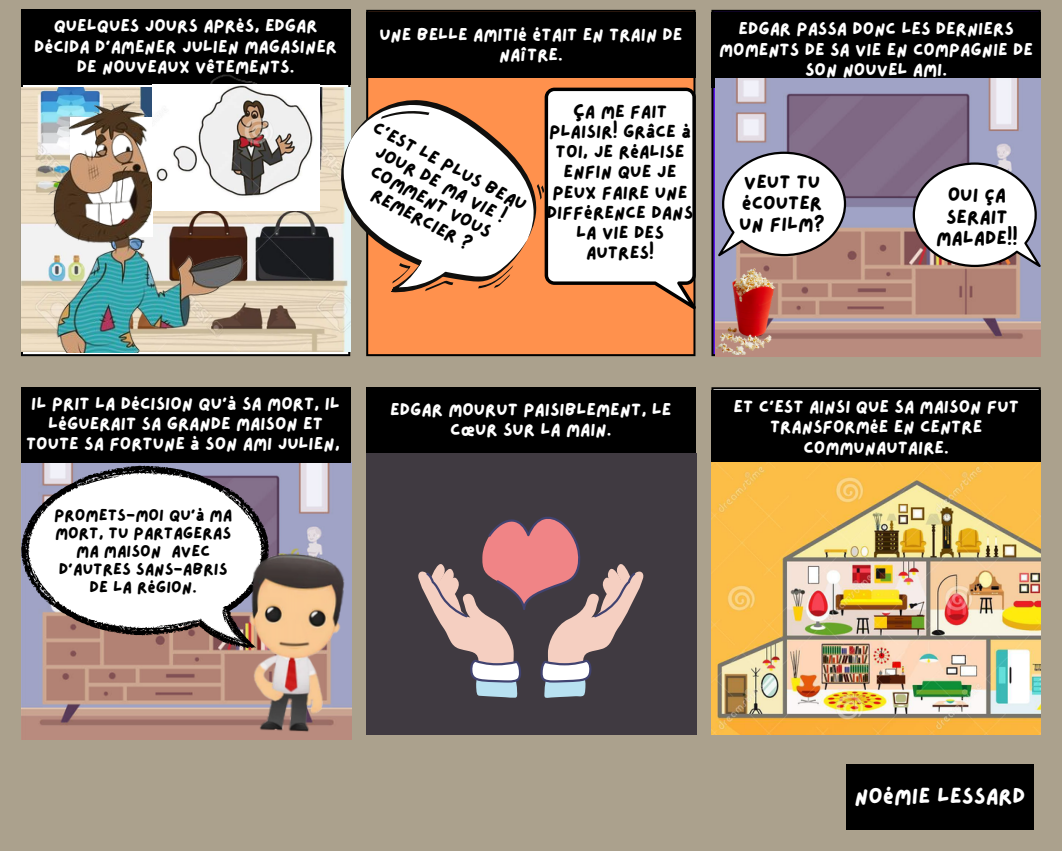
<style>
.page{position:relative;width:1062px;height:851px;background:#fff}
.page>*{position:absolute;margin:0;border:0;box-sizing:border-box;transform-origin:0 0}
.t1{font:22.2px "Lazydog";color:#fff}
.t2{font:19.5px/21.3px "Lazydog";color:#000}
.t3{font:18.3px/20px "Lazydog";color:#000;text-align:center}
.t4{font:18px/20.2px "Lazydog";color:#000;text-align:center}
.t5{font:17.7px/20.2px "Lazydog";color:#fff;text-align:center}
.t6{font:16.5px/18px "Lazydog";color:#000;text-align:center}
</style>
<div class="page">
<div style="left:0;top:0;width:1062px;height:850px;background:#aba18d"></div>
<hr style="left:21px;top:12px;width:2px;height:342px;background:#000">
<hr style="left:348px;top:12px;width:2px;height:342px;background:#000">
<hr style="left:23px;top:354px;width:325px;height:2px;background:#000">
<div style="left:367px;top:11px;width:327px;height:344px;background:#ff914d"></div>
<hr style="left:366px;top:12px;width:2px;height:342px;background:#000">
<hr style="left:693px;top:12px;width:2px;height:342px;background:#000">
<hr style="left:368px;top:354px;width:325px;height:2px;background:#000">
<hr style="left:368px;top:10px;width:325px;height:2px;background:#000">
<hr style="left:711px;top:12px;width:2px;height:342px;background:#000">
<hr style="left:1039px;top:12px;width:2px;height:342px;background:#000">
<hr style="left:713px;top:354px;width:326px;height:2px;background:#000">
<hr style="left:713px;top:10px;width:326px;height:2px;background:#000">
<img style="left:21px;top:462px;width:330px;height:278px">
<hr style="left:711px;top:389px;width:2px;height:342px;background:#000">
<hr style="left:1039px;top:389px;width:2px;height:342px;background:#000">
<hr style="left:713px;top:387px;width:326px;height:2px;background:#000">
<div style="left:21px;top:10px;width:329px;height:75px;background:#000"></div>
<img style="left:21px;top:74px;width:276px;height:278px">
<img style="left:152px;top:85px;width:143px;height:126px">
<div style="left:366px;top:13px;width:329px;height:65px;background:#000"></div>
<svg style="left:296px;top:69px;width:272px;height:268px"></svg>
<svg style="left:380px;top:93px;width:50px;height:45px"></svg>
<svg style="left:478px;top:255px;width:36px;height:43px"></svg>
<svg style="left:390px;top:261px;width:21px;height:26px"></svg>
<svg style="left:424px;top:272px;width:30px;height:29px"></svg>
<svg style="left:532px;top:88px;width:164px;height:221px"></svg>
<div style="left:711px;top:13px;width:330px;height:75px;background:#000"></div>
<div style="left:21px;top:387px;width:329px;height:75px;background:#000"></div>
<div style="left:711px;top:390px;width:330px;height:76px;background:#000"></div>
<div style="left:366px;top:387px;width:329px;height:66px;background:#000"></div>
<svg style="left:21px;top:465px;width:248px;height:183px;background:#cec9ce"></svg>
<img style="left:711px;top:462px;width:330px;height:272px">
<div style="left:366px;top:453px;width:331px;height:281px;background:#403a41"></div>
<svg style="left:422px;top:516px;width:222px;height:182px"></svg>
<img style="left:165px;top:514px;width:257px;height:226px">
<img style="left:716px;top:78px;width:325px;height:278px">
<img style="left:716px;top:264px;width:66px;height:90px">
<svg style="left:913px;top:162px;width:128px;height:105px;background:#d8d3d8"></svg>
<svg style="left:718px;top:152px;width:128px;height:104px;background:#d9d5d9"></svg>
<div style="left:846px;top:764px;width:188px;height:65px;background:#000"></div>
<p class="t5" style="left:34px;top:16px;width:304px">QUELQUES JOURS APRÈS, EDGAR<br>DÉCIDA D'AMENER JULIEN MAGASINER<br>DE NOUVEAUX VÊTEMENTS.</p>
<p class="t5" style="left:379px;top:25px;width:305px">UNE BELLE AMITIÉ ÉTAIT EN TRAIN DE<br>NAÎTRE.</p>
<p class="t5" style="left:719px;top:19px;width:316px">EDGAR PASSA DONC LES DERNIERS<br>MOMENTS DE SA VIE EN COMPAGNIE DE<br>SON NOUVEL AMI.</p>
<p class="t3" style="left:379px;top:118px;width:172px;rotate:28deg">C'EST LE PLUS BEAU<br>JOUR DE MA VIE !<br>COMMENT VOUS<br>REMERCIER ?</p>
<p class="t4" style="left:547px;top:102px;width:148px">ÇA ME FAIT<br>PLAISIR! GRÂCE À<br>TOI, JE RÉALISE<br>ENFIN QUE JE<br>PEUX FAIRE UNE<br>DIFFÉRENCE DANS<br>LA VIE DES<br>AUTRES!</p>
<p class="t2" style="left:739px;top:172px;width:87px">VEUT TU<br>ÉCOUTER<br>UN FILM?</p>
<p class="t2" style="left:936px;top:185px;width:83px;text-align:center">OUI ÇA<br>SERAIT<br>MALADE!!</p>
<p class="t5" style="left:26px;top:394px;width:315px">IL PRIT LA DÉCISION QU'À SA MORT, IL<br>LÉGUERAIT SA GRANDE MAISON ET<br>TOUTE SA FORTUNE À SON AMI JULIEN,</p>
<p class="t5" style="left:734px;top:397px;width:287px">ET C'EST AINSI QUE SA MAISON FUT<br>TRANSFORMÉE EN CENTRE<br>COMMUNAUTAIRE.</p>
<p class="t5" style="left:390px;top:400px;width:283px">EDGAR MOURUT PAISIBLEMENT, LE<br>CŒUR SUR LA MAIN.</p>
<p class="t6" style="left:54px;top:506px;width:180px">PROMETS-MOI QU'À MA<br>MORT, TU PARTAGERAS<br>MA MAISON AVEC<br>D'AUTRES SANS-ABRIS<br>DE LA RÉGION.</p>
<p class="t1" style="left:854px;top:784px;width:173px">NOÉMIE LESSARD</p>
</div>
